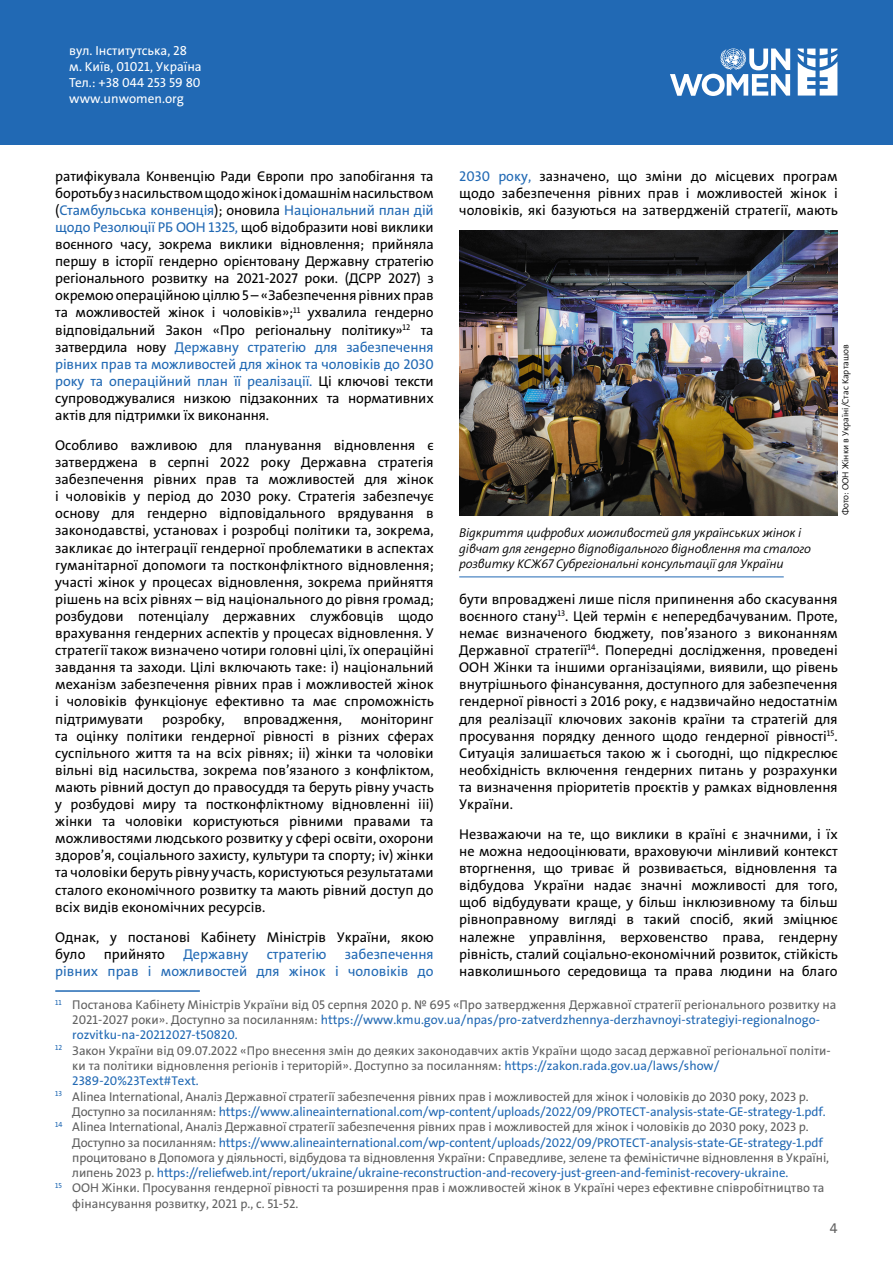
<style>
.page{position:relative;width:893px;height:1263px;background:#fff}
.page>*{position:absolute;margin:0;border:0;box-sizing:border-box;transform-origin:0 0}
.t1{font:14.25px/17.1px "The Sans";color:#000;text-align:justify}
.t2{font:14.25px/17.1px "The Sans";color:#2169b4;text-align:right}
.t3{font:14.25px "The Sans";color:#606060}
.t4{font:13.2px/15.8px "The Sans";color:#fff}
.t5{font:12.75px "The Sans";color:#606060}
.t6{font:12.75px "The Sans";letter-spacing:-.01em;color:#2169b4}
.t7{font:italic 300 12.75px/15.3px "The Sans";letter-spacing:-.01em;color:#000}
.t8{font:300 9px "The Sans";color:#000}
.s1{color:#2169b4}
.s2{color:#606060}
</style>
<div class="page">
<hr style="left:55px;top:990px;width:145px;height:2px;background:#2169b4">
<img style="left:459px;top:230px;width:379px;height:285px">
<div style="left:0;top:0;width:893px;height:145px;background:#2169b4"></div>
<svg style="left:670px;top:48px;width:120px;height:48px"></svg>
<svg style="left:798px;top:49px;width:39px;height:47px"></svg>
<hr style="left:459px;top:576px;width:325px;height:1px;background:#2169b4">
<p class="t4" style="left:69px;top:43px;width:134px">вул. Інститутська, 28 м. Київ, 01021, Україна<br>Тел.: +38 044 253 59 80 www.unwomen.org</p>
<p class="t1" style="left:55px;top:167px;width:380px">ратифікувала Конвенцію Ради Європи про запобігання та боротьбу з насильством щодо жінок і домашнім насильством (<span class="s1">Стамбульська конвенція</span>); оновила <span class="s1">Національний план дій щодо Резолюції РБ ООН 1325,</span> щоб відобразити нові виклики воєнного часу, зокрема виклики відновлення; прийняла першу в історії гендерно орієнтовану Державну стратегію регіонального розвитку на 2021-2027 роки. (ДСРР 2027) з окремою операційною ціллю 5 – «Забезпечення рівних прав та можливостей жінок і чоловіків»;<sup>11</sup> ухвалила гендерно відповідальний Закон «Про регіональну політику»<sup>12</sup> та затвердила нову <span class="s1">Державну стратегію для забезпечення рівних прав та можливостей для жінок та чоловіків до 2030 року та операційний план її реалізації.</span> Ці ключові тексти супроводжувалися низкою підзаконних та нормативних актів для підтримки їх виконання.</p>
<p class="t1" style="left:55px;top:437px;width:380px">Особливо важливою для планування відновлення є затверджена в серпні 2022 року Державна стратегія забезпечення рівних прав та можливостей для жінок і чоловіків у період до 2030 року. Стратегія забезпечує основу для гендерно відповідального врядування в законодавстві, установах і розробці політики та, зокрема, закликає до інтеграції гендерної проблематики в аспектах гуманітарної допомоги та постконфліктного відновлення; участі жінок у процесах відновлення, зокрема прийняття рішень на всіх рівнях – від національного до рівня громад; розбудови потенціалу державних службовців щодо врахування гендерних аспектів у процесах відновлення. У стратегії також визначено чотири головні цілі, їх операційні завдання та заходи. Цілі включають таке: i) національний механізм забезпечення рівних прав і можливостей жінок і чоловіків функціонує ефективно та має спроможність підтримувати</p>
<p class="t1" style="left:459px;top:167px;width:380px"><span class="s1">2030 року,</span> зазначено, що зміни до місцевих програм щодо забезпечення рівних прав і можливостей жінок і чоловіків, які базуються на затвердженій стратегії, мають</p>
<p class="t8" style="left:840px;top:515px;width:172px;rotate:-90deg">Фото: ООН Жінки в Україні/Стас Карташов</p>
<p class="t7" style="left:459px;top:526px;width:353px">Відкриття цифрових можливостей для українських жінок і дівчат для гендерно відповідального відновлення та сталого розвитку КСЖ67 Субрегіональні консультації для України</p>
<p class="t1" style="left:459px;top:591px;width:380px">бути впроваджені лише після припинення або скасування воєнного стану<sup>13</sup>. Цей термін є непередбачуваним. Проте, немає визначеного бюджету, пов’язаного з виконанням Державної стратегії<sup>14</sup>. Попередні дослідження, проведені ООН Жінки та іншими організаціями, виявили, що рівень внутрішнього фінансування, доступного для забезпечення гендерної рівності з 2016 року, є надзвичайно недостатнім для реалізації ключових законів країни та стратегій для просування порядку денного щодо гендерної рівності<sup>15</sup>.<br>Ситуація залишається такою ж і сьогодні, що підкреслює необхідність включення гендерних питань у розрахунки та визначення пріоритетів проєктів у рамках відновлення України.</p>
<p class="t1" style="left:459px;top:826px;width:380px">Незважаючи на те, що виклики в країні є значними, і їх не можна недооцінювати, враховуючи мінливий контекст вторгнення, що триває й розвивається, відновлення та відбудова України надає значні можливості для того, щоб відбудувати краще, у більш інклюзивному та більш рівноправному вигляді в такий спосіб, який зміцнює належне управління, верховенство права, гендерну рівність, сталий соціально-економічний розвиток, стійкість навколишнього середовища та права людини на благо</p>
<p class="t5" style="left:55px;top:996px;width:782px"><sup>11</sup> Постанова Кабінету Міністрів України від 05 серпня 2020 р. № 695 «Про затвердження Державної стратегії регіонального розвитку на</p>
<p class="t6" style="left:72px;top:1011px;width:749px"><span class="s2">2021-2027 роки». Доступно за посиланням:</span> https://www.kmu.gov.ua/npas/pro-zatverdzhennya-derzhavnoyi-strategiyi-regionalnogo-</p>
<p class="t6" style="left:72px;top:1027px;width:167px">rozvitku-na-20212027-t50820.</p>
<p class="t5" style="left:55px;top:1042px;width:777px"><sup>12</sup> Закон України від 09.07.2022 «Про внесення змін до деяких законодавчих актів України щодо засад державної регіональної політи-</p>
<p class="t5" style="left:72px;top:1057px;width:648px">ки та політики відновлення регіонів і територій». Доступно за посиланням: <span class="s1">https://zakon.rada.gov.ua/laws/show/</span></p>
<p class="t6" style="left:72px;top:1073px;width:128px">2389-20%23Text#Text.</p>
<p class="t5" style="left:55px;top:1088px;width:755px"><sup>13</sup> Alinea International, Аналіз Державної стратегії забезпечення рівних прав і можливостей для жінок і чоловіків до 2030 року, 2023 р.</p>
<p class="t6" style="left:72px;top:1103px;width:755px"><span class="s2">Доступно за посиланням:</span> https://www.alineainternational.com/wp-content/uploads/2022/09/PROTECT-analysis-state-GE-strategy-1.pdf.</p>
<p class="t5" style="left:55px;top:1119px;width:755px"><sup>14</sup> Alinea International, Аналіз Державної стратегії забезпечення рівних прав і можливостей для жінок і чоловіків до 2030 року, 2023 р.</p>
<p class="t6" style="left:72px;top:1134px;width:752px"><span class="s2">Доступно за посиланням:</span> https://www.alineainternational.com/wp-content/uploads/2022/09/PROTECT-analysis-state-GE-strategy-1.pdf</p>
<p class="t5" style="left:72px;top:1149px;width:758px">процитовано в Допомога у діяльності, відбудова та відновлення України: Справедливе, зелене та феміністичне відновлення в Україні,</p>
<p class="t6" style="left:72px;top:1164px;width:717px"><span class="s2">липень 2023 р.</span> https://reliefweb.int/report/ukraine/ukraine-reconstruction-and-recovery-just-green-and-feminist-recovery-ukraine.</p>
<p class="t5" style="left:55px;top:1180px;width:771px"><sup>15</sup> ООН Жінки. Просування гендерної рівності та розширення прав і можливостей жінок в Україні через ефективне співробітництво та</p>
<p class="t5" style="left:72px;top:1195px;width:228px">фінансування розвитку, 2021 р., с. 51-52.</p>
<p class="t3" style="left:830px;top:1219px;width:9px">4</p>
<p class="t1" style="left:162px;top:710px;width:64px">розробку,</p>
<p class="t1" style="left:243px;top:710px;width:100px">впровадження,</p>
<p class="t1" style="left:55px;top:710px;width:380px;text-indent:305px">моніторинг та оцінку політики гендерної рівності в різних сферах суспільного життя та на всіх рівнях; ii) жінки та чоловіки вільні від насильства, зокрема пов’язаного з конфліктом, мають рівний доступ до правосуддя та беруть рівну участь у розбудові миру та постконфліктному відновленні iii) жінки та чоловіки користуються рівними правами та можливостями людського розвитку у сфері освіти, охорони здоров’я, соціального захисту, культури та спорту; iv) жінки та чоловіки беруть рівну участь, користуються результатами сталого економічного розвитку та мають рівний доступ до всіх видів економічних ресурсів.</p>
<p class="t1" style="left:55px;top:928px;width:380px">Однак, у постанові Кабінету Міністрів України, якою було</p>
<p class="t2" style="left:55px;top:945px;width:380px">забезпечення<br>рівних прав і можливостей для жінок і чоловіків до</p>
<p class="t1" style="left:104px;top:945px;width:63px">прийнято</p>
<p class="t2" style="left:183px;top:945px;width:67px">Державну</p>
<p class="t2" style="left:267px;top:945px;width:61px">стратегію</p>
</div>
